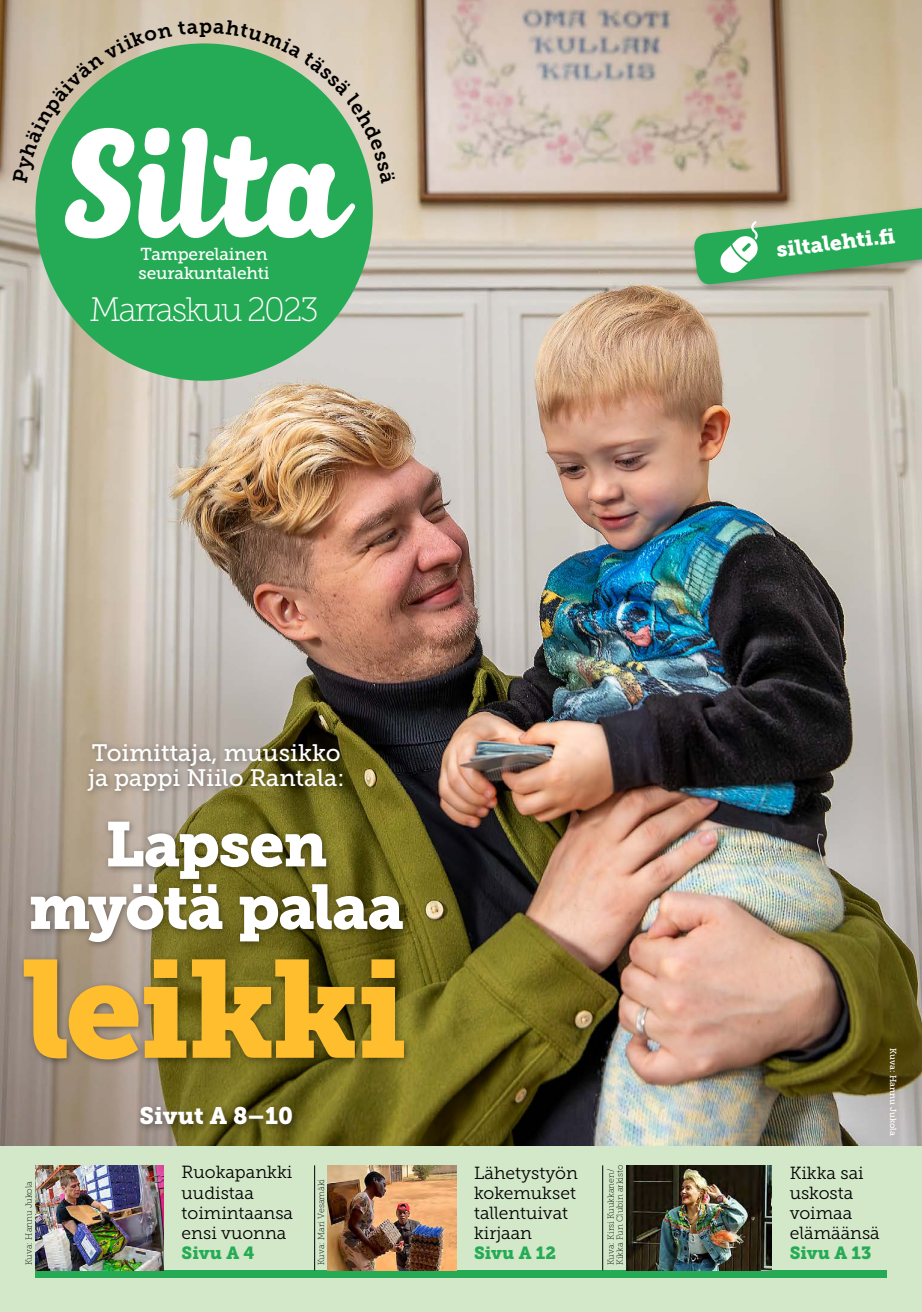
<style>
.page{position:relative;width:922px;height:1312px;background:#fff}
.page>*{position:absolute;margin:0;border:0;box-sizing:border-box;transform-origin:0 0}
.t1{font:137.5px "Museo Slab 900";letter-spacing:-.025em;color:#ffbe2d}
.t2{font:62.5px/62.5px "Museo Slab 900";letter-spacing:-.02em;color:#fff;text-align:center}
.t3{font:33.75px "Museo Slab 100";letter-spacing:-.06em;color:#fff}
.t4{font:23.75px/25px "Museo Slab 500";color:#fff}
.t5{font:23.75px "Museo Slab 900";letter-spacing:-.005em;color:#fff}
.t6{font:21.25px "Museo Slab 900";color:#fff}
.t7{font:20px "Museo Slab 700";color:#000}
.t8{font:17.5px/20px "Museo Slab 300";color:#000}
.t9{font:17.5px "Museo Slab 900";color:#25ab55}
.t10{font:17.25px "Museo Slab 500";letter-spacing:-.01em;color:#fff}
.t11{font:8.75px/8.8px "Museo Slab 100";color:#000}
.t12{font:8.75px "Museo Slab 500";color:#fff}
</style>
<div class="page">
<div style="left:0;top:1144px;width:921px;height:167px;background:#d3e8c9"></div>
<div style="left:35px;top:1269px;width:851px;height:7px;background:#25ab55"></div>
<hr style="left:314px;top:1164px;width:1px;height:105px;background:#000">
<hr style="left:602px;top:1164px;width:1px;height:105px;background:#000">
<img style="left:0;top:0;width:921px;height:1144px">
<div style="left:35px;top:43px;width:338px;height:338px;background:#25ab55;border-radius:50%"></div>
<div style="left:690px;top:199px;width:231px;height:94px;background:#000;opacity:.3"></div>
<svg style="left:692px;top:203px;width:229px;height:82px"></svg>
<img style="left:35px;top:1165px;width:129px;height:104px">
<img style="left:328px;top:1165px;width:128px;height:104px">
<img style="left:626px;top:1165px;width:145px;height:104px">
<div style="left:18px;top:738px;width:394px;height:394px;background:#000;opacity:.39"></div>
<svg style="left:13px;top:20px;width:382px;height:218px"></svg>
<p class="t7" style="left:199px;top:15px;width:15px">p</p>
<p class="t10" style="left:141px;top:244px;width:128px">Tamperelainen</p>
<p class="t10" style="left:138px;top:263px;width:133px">seurakuntalehti</p>
<h3 class="t3" style="left:89px;top:291px;width:231px">Marraskuu 2023</h3>
<p class="t6" style="left:774px;top:237px;width:113px;rotate:-7deg">siltalehti.fi</p>
<h3 class="t4" style="left:88px;top:740px;width:258px">Toimittaja, muusikko ja pappi Niilo Rantala:</h3>
<h2 class="t2" style="left:28px;top:813px;width:377px">Lapsen myötä palaa</h2>
<h1 class="t1" style="left:25px;top:929px;width:384px">leikki</h1>
<h3 class="t5" style="left:139px;top:1101px;width:155px">Sivut A 8–10</h3>
<p class="t8" style="left:182px;top:1162px;width:113px">Ruokapankki uudistaa toimintaansa ensi vuonna</p>
<p class="t9" style="left:182px;top:1241px;width:74px">Sivu A 4</p>
<p class="t11" style="left:25px;top:1264px;width:85px;rotate:-90deg">Kuva: Hannu Jukola</p>
<p class="t11" style="left:317px;top:1264px;width:87px;rotate:-90deg">Kuva: Mari Vesamäki</p>
<p class="t8" style="left:474px;top:1162px;width:105px">Lähetystyön kokemukset tallentuivat kirjaan</p>
<p class="t9" style="left:474px;top:1241px;width:83px">Sivu A 12</p>
<p class="t11" style="left:606px;top:1264px;width:102px;rotate:-90deg">Kuva: Kirsi Kuukkanen/<br>Kikka Fun Clubin arkisto</p>
<p class="t12" style="left:897px;top:1048px;width:89px;rotate:90deg">Kuva: Hannu Jukola</p>
<p class="t8" style="left:789px;top:1162px;width:92px">Kikka sai uskosta voimaa elämäänsä</p>
<p class="t9" style="left:789px;top:1241px;width:83px">Sivu A 13</p>
</div>
